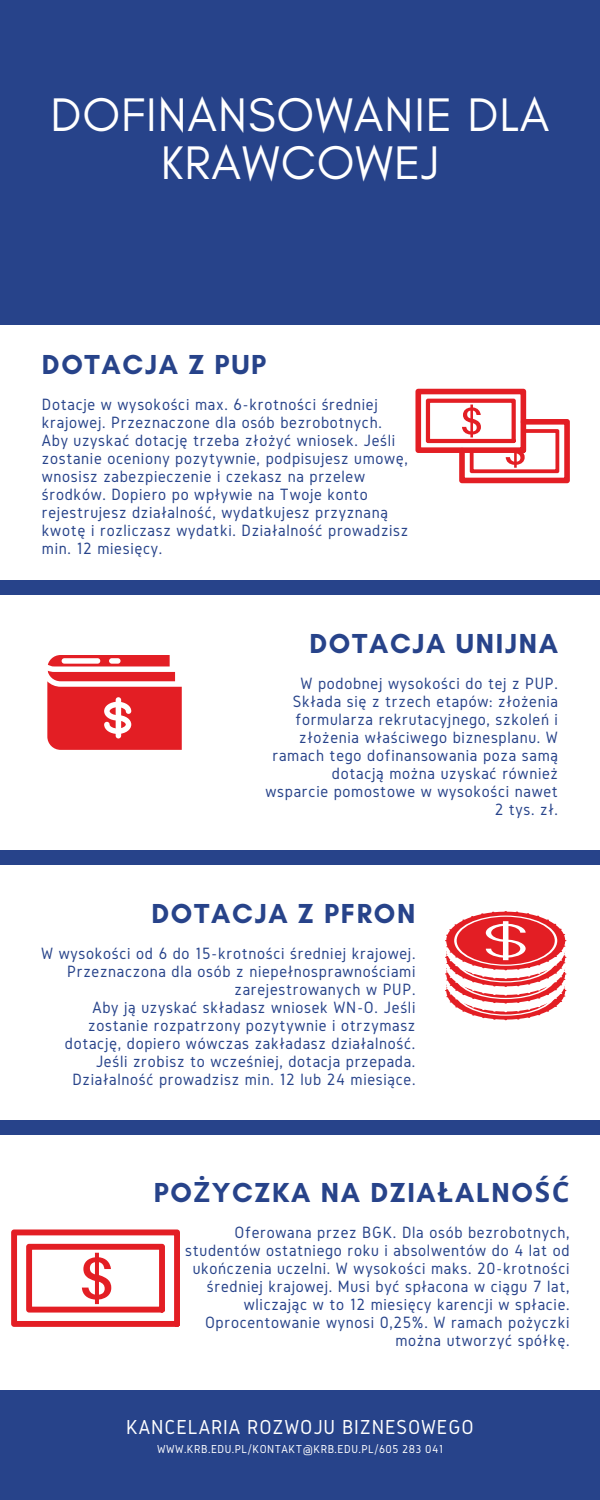
<style>
.page{position:relative;width:600px;height:1500px;background:#27438a}
.page>*{position:absolute;margin:0;border:0;box-sizing:border-box;transform-origin:0 0}
.t1{font:48px/48px "Glacial Indifference";letter-spacing:.02em;color:#fff;text-align:center}
.t2{font:700 28px "Glacial Indifference";letter-spacing:.06em;color:#27438a}
.t3{font:21px "Gidole";letter-spacing:.04em;color:#fff}
.t4{font:17px/18px "Gidole";letter-spacing:.04em;color:#27438a;text-align:right}
.t5{font:12px "Gidole";letter-spacing:.04em;color:#fff}
.s1{font-family:"Noto Sans"}
</style>
<div class="page">
<div style="left:0;top:325px;width:600px;height:255px;background:#fff"></div>
<div style="left:0;top:595px;width:600px;height:255px;background:#fff"></div>
<div style="left:0;top:865px;width:600px;height:255px;background:#fff"></div>
<div style="left:0;top:1135px;width:600px;height:255px;background:#fff"></div>
<svg style="left:415px;top:389px;width:155px;height:94px"></svg>
<svg style="left:47px;top:655px;width:135px;height:95px"></svg>
<div style="left:116px;top:697px;width:5px;height:41px;background:#fff;border-radius:3px"></div>
<svg style="left:445px;top:911px;width:121px;height:110px"></svg>
<svg style="left:11px;top:1230px;width:169px;height:97px"></svg>
<h1 class="t1" style="left:50px;top:90px;width:501px">DOFINANSOWANIE DLA<br>KRAWCOWEJ</h1>
<h2 class="t2" style="left:42px;top:347px;width:226px">DOTACJA Z PUP</h2>
<p class="t4" style="left:42px;top:395px;width:368px;text-align:left">Dotacje w wysokości max. 6-krotności średniej krajowej. Przeznaczone dla osób bezrobotnych.<br>Aby uzyskać dotację trzeba złożyć wniosek. Jeśli zostanie oceniony pozytywnie, podpisujesz umowę, wnosisz zabezpieczenie i czekasz na przelew środków. Dopiero po wpływie na Twoje konto rejestrujesz działalność, wydatkujesz przyznaną kwotę i rozliczasz wydatki. Działalność prowadzisz min. 12 miesięcy.</p>
<h2 class="t2" style="left:309px;top:626px;width:250px">DOTACJA UNIJNA</h2>
<p class="t4" style="left:266px;top:674px;width:294px">W podobnej wysokości do tej z PUP.<br>Składa się z trzech etapów: złożenia formularza rekrutacyjnego, szkoleń i złożenia właściwego biznesplanu. W ramach tego dofinansowania poza samą dotacją można uzyskać również wsparcie pomostowe w wysokości nawet<br>2 tys. zł.</p>
<h2 class="t2" style="left:152px;top:896px;width:265px">DOTACJA Z PFRON</h2>
<p class="t4" style="left:41px;top:944px;width:376px">W wysokości od 6 do 15-krotności średniej krajowej.<br>Przeznaczona dla osób z niepełnosprawnościami zarejestrowanych w PUP.<br>Aby ją uzyskać składasz wniosek WN-O. Jeśli zostanie rozpatrzony pozytywnie i otrzymasz dotację, dopiero wówczas zakładasz działalność.<br>Jeśli zrobisz to wcześniej, dotacja przepada.<br>Działalność prowadzisz min. 12 lub 24 miesiące.</p>
<h2 class="t2" style="left:154px;top:1175px;width:417px">PO<span class="s1">Ż</span>YCZKA NA DZIA<span class="s1">Ł</span>ALNO<span class="s1">ŚĆ</span></h2>
<p class="t4" style="left:185px;top:1223px;width:386px">Oferowana przez BGK. Dla osób bezrobotnych, studentów ostatniego roku i absolwentów do 4 lat od ukończenia uczelni. W wysokości maks. 20-krotności średniej krajowej. Musi być spłacona w ciągu 7 lat, wliczając w to 12 miesięcy karencji w spłacie.<br>Oprocentowanie wynosi 0,25%. W ramach pożyczki można utworzyć spółkę.</p>
<p class="t3" style="left:126px;top:1415px;width:349px">KANCELARIA ROZWOJU BIZNESOWEGO</p>
<p class="t5" style="left:157px;top:1443px;width:288px">WWW.KRB.EDU.PL/KONTAKT@KRB.EDU.PL/605 283 041</p>
</div>
